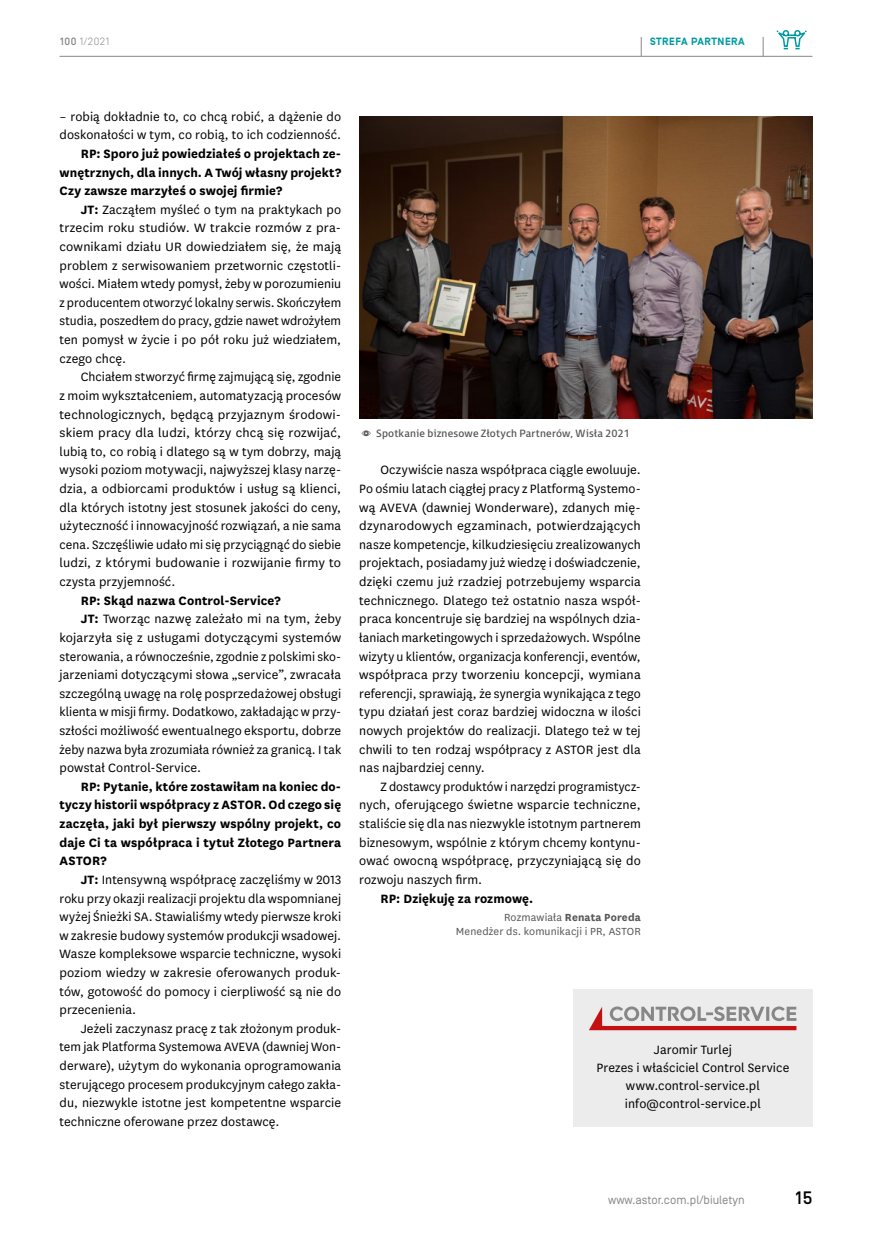
<style>
.page{position:relative;width:872px;height:1234px;background:#fff}
.page>*{position:absolute;margin:0;border:0;box-sizing:border-box;transform-origin:0 0}
.t1{font:500 18px "Simplon Norm";color:#000}
.t2{font:14.1px/18.6px "National";letter-spacing:.005em;color:#000;text-align:justify}
.t3{font:700 14.1px/18.6px "National";letter-spacing:.01em;color:#000;text-align:justify}
.t4{font:12px/13.5px "National";letter-spacing:.01em;color:#565655;text-align:right}
.t5{font:12px "Simplon Norm";color:#868786}
.t6{font:10.5px "FS Millbank";letter-spacing:.02em;color:#565655}
.t7{font:700 10.5px "Simplon Norm";letter-spacing:.05em;color:#009aa3}
.t8{font:300 10.5px "Simplon Norm";color:#868786}
.s1{font-weight:500}
.s2{font-weight:700}
</style>
<div class="page">
<hr style="left:60px;top:56px;width:752px;height:1px;background:#868786">
<svg style="left:762px;top:37px;width:1px;height:19px"></svg>
<svg style="left:641px;top:37px;width:1px;height:19px"></svg>
<svg style="left:776px;top:30px;width:31px;height:20px"></svg>
<div style="left:573px;top:988px;width:239px;height:138px;background:#ececec"></div>
<img style="left:359px;top:116px;width:453px;height:302px">
<svg style="left:589px;top:1006px;width:207px;height:23px"></svg>
<p class="t8" style="left:60px;top:35px;width:51px"><span class="s1">100</span> 1/2021</p>
<p class="t7" style="left:650px;top:35px;width:96px">STREFA PARTNERA</p>
<p class="t2" style="left:60px;top:106px;width:283px">– robią dokładnie to, co chcą robić, a dążenie do doskonałości w tym, co robią, to ich codzienność.</p>
<p class="t3" style="left:60px;top:143px;width:283px;text-indent:21px">RP: Sporo już powiedziałeś o projektach ze&shy;wnętrznych, dla innych. A Twój własny projekt?<br>Czy zawsze marzyłeś o swojej firmie?</p>
<p class="t2" style="left:60px;top:199px;width:283px;text-indent:21px"><span class="s2">JT:</span> Zacząłem myśleć o tym na praktykach po trzecim roku studiów. W trakcie rozmów z pra&shy;cownikami działu UR dowiedziałem się, że mają problem z serwisowaniem przetwornic częstotli&shy;wości. Miałem wtedy pomysł, żeby w porozumieniu z producentem otworzyć lokalny serwis. Skończyłem studia, poszedłem do pracy, gdzie nawet wdrożyłem ten pomysł w życie i po pół roku już wiedziałem, czego chcę.</p>
<p class="t2" style="left:60px;top:367px;width:283px;text-indent:21px">Chciałem stworzyć firmę zajmującą się, zgodnie z moim wykształceniem, automatyzacją procesów technologicznych, będącą przyjaznym środowi&shy;skiem pracy dla ludzi, którzy chcą się rozwijać, lubią to, co robią i dlatego są w tym dobrzy, mają wysoki poziom motywacji, najwyższej klasy narzę&shy;dzia, a odbiorcami produktów i usług są klienci, dla których istotny jest stosunek jakości do ceny, użyteczność i innowacyjność rozwiązań, a nie sama cena. Szczęśliwie udało mi się przyciągnąć do siebie ludzi, z którymi budowanie i rozwijanie firmy to czysta przyjemność.</p>
<p class="t3" style="left:81px;top:590px;width:201px">RP: Skąd nazwa Control-Service?</p>
<p class="t2" style="left:81px;top:609px;width:262px"><span class="s2">JT:</span> Tworząc nazwę zależało mi na tym, żeby</p>
<p class="t2" style="left:60px;top:627px;width:283px">kojarzyła się z usługami dotyczącymi systemów</p>
<p class="t2" style="left:60px;top:646px;width:283px">sterowania, a równocześnie, zgodnie z polskimi sko-</p>
<p class="t2" style="left:60px;top:664px;width:283px">jarzeniami dotyczącymi słowa „service”, zwracała</p>
<p class="t2" style="left:60px;top:683px;width:283px">szczególną uwagę na rolę posprzedażowej obsługi</p>
<p class="t2" style="left:60px;top:702px;width:283px">klienta w misji firmy. Dodatkowo, zakładając w przy-</p>
<p class="t2" style="left:60px;top:720px;width:283px">szłości możliwość ewentualnego eksportu, dobrze</p>
<p class="t2" style="left:60px;top:739px;width:283px">żeby nazwa była zrozumiała również za granicą. I tak</p>
<p class="t2" style="left:60px;top:757px;width:143px">powstał Control-Service.</p>
<p class="t3" style="left:60px;top:776px;width:283px;text-indent:21px">RP: Pytanie, które zostawiłam na koniec do&shy;tyczy historii współpracy z ASTOR. Od czego się zaczęła, jaki był pierwszy wspólny projekt, co daje Ci ta współpraca i tytuł Złotego Partnera ASTOR?</p>
<p class="t2" style="left:60px;top:869px;width:283px;text-indent:21px"><span class="s2">JT:</span> Intensywną współpracę zaczęliśmy w 2013 roku przy okazji realizacji projektu dla wspomnianej wyżej Śnieżki SA. Stawialiśmy wtedy pierwsze kroki w zakresie budowy systemów produkcji wsadowej.<br>Wasze kompleksowe wsparcie techniczne, wysoki poziom wiedzy w zakresie oferowanych produk&shy;tów, gotowość do pomocy i cierpliwość są nie do przecenienia.</p>
<p class="t2" style="left:60px;top:1018px;width:283px;text-indent:21px">Jeżeli zaczynasz pracę z tak złożonym produk&shy;tem jak Platforma Systemowa AVEVA (dawniej Won&shy;derware), użytym do wykonania oprogramowania sterującego procesem produkcyjnym całego zakła&shy;du, niezwykle istotne jest kompetentne wsparcie techniczne oferowane przez dostawcę.</p>
<p class="t6" style="left:376px;top:425px;width:255px">Spotkanie biznesowe Złotych Partnerów, Wisła 2021</p>
<p class="t2" style="left:359px;top:460px;width:283px;text-indent:21px">Oczywiście nasza współpraca ciągle ewoluuje.<br>Po ośmiu latach ciągłej pracy z Platformą Systemo&shy;wą AVEVA (dawniej Wonderware), zdanych mię&shy;dzynarodowych egzaminach, potwierdzających nasze kompetencje, kilkudziesięciu zrealizowanych projektach, posiadamy już wiedzę i doświadczenie, dzięki czemu już rzadziej potrzebujemy wsparcia technicznego. Dlatego też ostatnio nasza współ&shy;praca koncentruje się bardziej na wspólnych dzia&shy;łaniach marketingowych i sprzedażowych. Wspólne wizyty u klientów, organizacja konferencji, eventów, współpraca przy tworzeniu koncepcji, wymiana referencji, sprawiają, że synergia wynikająca z tego typu działań jest coraz bardziej widoczna w ilości nowych projektów do realizacji. Dlatego też w tej chwili to ten rodzaj współpracy z ASTOR jest dla nas najbardziej cenny.</p>
<p class="t2" style="left:359px;top:776px;width:283px;text-indent:21px">Z dostawcy produktów i narzędzi programistycz&shy;nych, oferującego świetne wsparcie techniczne, staliście się dla nas niezwykle istotnym partnerem biznesowym, wspólnie z którym chcemy kontynu&shy;ować owocną współpracę, przyczyniającą się do rozwoju naszych firm.</p>
<p class="t3" style="left:380px;top:887px;width:154px">RP: Dziękuję za rozmowę.</p>
<p class="t4" style="left:456px;top:910px;width:186px">Rozmawiała <span class="s2">Renata Poreda<br></span>Menedżer ds. komunikacji i PR, ASTOR</p>
<p class="t2" style="left:596px;top:1039px;width:194px;line-height:18px;text-align:center">Jaromir Turlej<br>Prezes i właściciel Control Service www.control-service.pl info@control-service.pl</p>
<p class="t5" style="left:608px;top:1193px;width:138px">www.astor.com.pl/biuletyn</p>
<p class="t1" style="left:795px;top:1188px;width:18px">15</p>
</div>
